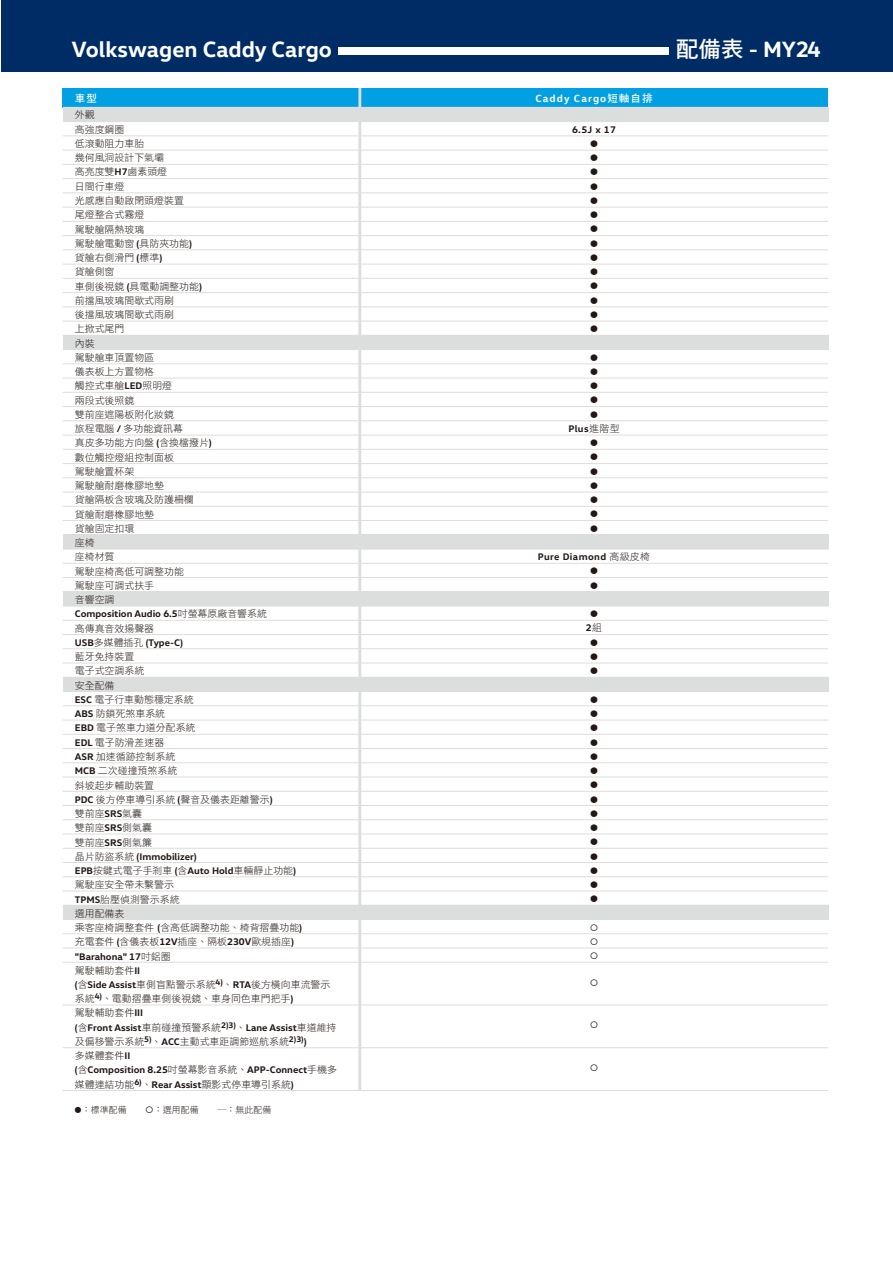
<style>
.page{position:relative;width:893px;height:1263px;background:#fff}
.page>*{position:absolute;margin:0;border:0;box-sizing:border-box;transform-origin:0 0}
.t1{font:700 22.5px "VW Head";color:#fff}
.t2{font:700 10.5px "VW Head";letter-spacing:.1em;color:#fff}
.t3{font:10.5px "DF Hei Std W7";color:#fff}
.t4{font:9.75px/14.2px "DF Hei Std W3";color:#221815}
.t5{font:700 9.75px/14.2px "VW Head";color:#221815;text-align:center}
.t6{font:700 9.75px/14.2px "VW Head";letter-spacing:.04em;color:#221815;text-align:center}
.t7{font:9px "DF Hei Std W3";color:#221815}
.s1{font-family:"DF Hei Std W7";font-weight:400}
.s2{font-family:"VW Head";font-weight:700}
.s3{font-family:"DF Hei Std W3";font-weight:400}
.s4{font-family:"VW Head";font-weight:700;font-size:9.75px}
</style>
<div class="page">
<div style="left:63px;top:88px;width:765px;height:20px;background:#00a0e2"></div>
<hr style="left:63px;top:121px;width:765px;height:1px;background:#dcdddd">
<hr style="left:63px;top:135px;width:765px;height:1px;background:#dcdddd">
<hr style="left:63px;top:150px;width:765px;height:1px;background:#dcdddd">
<hr style="left:63px;top:164px;width:765px;height:1px;background:#dcdddd">
<hr style="left:63px;top:178px;width:765px;height:1px;background:#dcdddd">
<hr style="left:63px;top:192px;width:765px;height:1px;background:#dcdddd">
<hr style="left:63px;top:207px;width:765px;height:1px;background:#dcdddd">
<hr style="left:63px;top:221px;width:765px;height:1px;background:#dcdddd">
<hr style="left:63px;top:235px;width:765px;height:1px;background:#dcdddd">
<hr style="left:63px;top:249px;width:765px;height:1px;background:#dcdddd">
<hr style="left:63px;top:264px;width:765px;height:1px;background:#dcdddd">
<hr style="left:63px;top:278px;width:765px;height:1px;background:#dcdddd">
<hr style="left:63px;top:292px;width:765px;height:1px;background:#dcdddd">
<hr style="left:63px;top:306px;width:765px;height:1px;background:#dcdddd">
<hr style="left:63px;top:321px;width:765px;height:1px;background:#dcdddd">
<hr style="left:63px;top:349px;width:765px;height:1px;background:#dcdddd">
<hr style="left:63px;top:363px;width:765px;height:1px;background:#dcdddd">
<hr style="left:63px;top:378px;width:765px;height:1px;background:#dcdddd">
<hr style="left:63px;top:392px;width:765px;height:1px;background:#dcdddd">
<hr style="left:63px;top:406px;width:765px;height:1px;background:#dcdddd">
<hr style="left:63px;top:420px;width:765px;height:1px;background:#dcdddd">
<hr style="left:63px;top:435px;width:765px;height:1px;background:#dcdddd">
<hr style="left:63px;top:449px;width:765px;height:1px;background:#dcdddd">
<hr style="left:63px;top:463px;width:765px;height:1px;background:#dcdddd">
<hr style="left:63px;top:477px;width:765px;height:1px;background:#dcdddd">
<hr style="left:63px;top:492px;width:765px;height:1px;background:#dcdddd">
<hr style="left:63px;top:506px;width:765px;height:1px;background:#dcdddd">
<hr style="left:63px;top:520px;width:765px;height:1px;background:#dcdddd">
<hr style="left:63px;top:534px;width:765px;height:1px;background:#dcdddd">
<hr style="left:63px;top:563px;width:765px;height:1px;background:#dcdddd">
<hr style="left:63px;top:577px;width:765px;height:1px;background:#dcdddd">
<hr style="left:63px;top:591px;width:765px;height:1px;background:#dcdddd">
<hr style="left:63px;top:620px;width:765px;height:1px;background:#dcdddd">
<hr style="left:63px;top:634px;width:765px;height:1px;background:#dcdddd">
<hr style="left:63px;top:648px;width:765px;height:1px;background:#dcdddd">
<hr style="left:63px;top:662px;width:765px;height:1px;background:#dcdddd">
<hr style="left:63px;top:691px;width:765px;height:1px;background:#dcdddd">
<hr style="left:63px;top:705px;width:765px;height:1px;background:#dcdddd">
<hr style="left:63px;top:719px;width:765px;height:1px;background:#dcdddd">
<hr style="left:63px;top:734px;width:765px;height:1px;background:#dcdddd">
<hr style="left:63px;top:748px;width:765px;height:1px;background:#dcdddd">
<hr style="left:63px;top:762px;width:765px;height:1px;background:#dcdddd">
<hr style="left:63px;top:776px;width:765px;height:1px;background:#dcdddd">
<hr style="left:63px;top:791px;width:765px;height:1px;background:#dcdddd">
<hr style="left:63px;top:805px;width:765px;height:1px;background:#dcdddd">
<hr style="left:63px;top:819px;width:765px;height:1px;background:#dcdddd">
<hr style="left:63px;top:833px;width:765px;height:1px;background:#dcdddd">
<hr style="left:63px;top:848px;width:765px;height:1px;background:#dcdddd">
<hr style="left:63px;top:862px;width:765px;height:1px;background:#dcdddd">
<hr style="left:63px;top:876px;width:765px;height:1px;background:#dcdddd">
<hr style="left:63px;top:890px;width:765px;height:1px;background:#dcdddd">
<hr style="left:63px;top:919px;width:765px;height:1px;background:#dcdddd">
<hr style="left:63px;top:933px;width:765px;height:1px;background:#dcdddd">
<hr style="left:63px;top:947px;width:765px;height:1px;background:#dcdddd">
<hr style="left:63px;top:962px;width:765px;height:1px;background:#dcdddd">
<hr style="left:63px;top:1004px;width:765px;height:1px;background:#dcdddd">
<hr style="left:63px;top:1047px;width:765px;height:1px;background:#dcdddd">
<hr style="left:63px;top:1090px;width:765px;height:1px;background:#dcdddd">
<div style="left:1px;top:0;width:892px;height:71px;background:#002c65"></div>
<div style="left:338px;top:47px;width:331px;height:7px;background:#fff"></div>
<div style="left:63px;top:107px;width:765px;height:14px;background:#dcdddd"></div>
<div style="left:63px;top:335px;width:765px;height:14px;background:#dcdddd"></div>
<div style="left:63px;top:535px;width:765px;height:14px;background:#dcdddd"></div>
<div style="left:63px;top:592px;width:765px;height:14px;background:#dcdddd"></div>
<div style="left:63px;top:677px;width:765px;height:14px;background:#dcdddd"></div>
<div style="left:63px;top:905px;width:765px;height:14px;background:#dcdddd"></div>
<hr style="left:358px;top:88px;width:3px;height:1002px;background:#dcdddd">
<h1 class="t1" style="left:72px;top:34px;width:262px">Volkswagen Caddy Cargo</h1>
<h1 class="t1" style="left:676px;top:34px;width:146px"><span class="s1">配備表</span> - MY24</h1>
<p class="t3" style="left:75px;top:92px;width:24px">車型</p>
<p class="t2" style="left:535px;top:91px;width:119px">Caddy Cargo<span class="s1">短軸自排</span></p>
<p class="t4" style="left:75px;top:108px;width:138px">外觀<br>高強度鋼圈<br>低滾動阻力車胎<br>幾何風洞設計下氣壩<br>高亮度雙<span class="s2">H7</span>鹵素頭燈<br>日間行車燈<br>光感應自動啟閉頭燈裝置<br>尾燈整合式霧燈<br>駕駛艙隔熱玻璃<br>駕駛艙電動窗 <span class="s2">(</span>具防夾功能<span class="s2">)<br></span>貨艙右側滑門 <span class="s2">(</span>標準<span class="s2">)<br></span>貨艙側窗<br>車側後視鏡 <span class="s2">(</span>具電動調整功能<span class="s2">)</span>前擋風玻璃間歇式雨刷<br>後擋風玻璃間歇式雨刷<br>上掀式尾門<br>內裝<br>駕駛艙車頂置物區<br>儀表板上方置物格<br>觸控式車艙<span class="s2">LED</span>照明燈<br>兩段式後照鏡<br>雙前座遮陽板附化妝鏡<br>旅程電腦 <span class="s2">/</span> 多功能資訊幕<br>真皮多功能方向盤 <span class="s2">(</span>含換檔撥片<span class="s2">)</span>數位觸控燈組控制面板<br>駕駛艙置杯架<br>駕駛艙耐磨橡膠地墊<br>貨艙隔板含玻璃及防護柵欄<br>貨艙耐磨橡膠地墊<br>貨艙固定扣環<br>座椅<br>座椅材質<br>駕駛座椅高低可調整功能<br>駕駛座可調式扶手<br>音響空調</p>
<p class="t5" style="left:75px;top:606px;width:194px">Composition Audio 6.5<span class="s3">吋螢幕原廠音響系統</span></p>
<p class="t4" style="left:75px;top:621px;width:81px">高傳真音效揚聲器</p>
<p class="t5" style="left:75px;top:635px;width:110px">USB<span class="s3">多媒體插孔</span> (Type-C)</p>
<p class="t4" style="left:75px;top:649px;width:199px">藍牙免持裝置<br>電子式空調系統<br>安全配備<br><span class="s2">ESC</span> 電子行車動態穩定系統<br><span class="s2">ABS</span> 防鎖死煞車系統<br><span class="s2">EBD</span> 電子煞車力道分配系統<br><span class="s2">EDL</span> 電子防滑差速器<br><span class="s2">ASR</span> 加速循跡控制系統<br><span class="s2">MCB</span> 二次碰撞預煞系統<br>斜坡起步輔助裝置<br><span class="s2">PDC</span> 後方停車導引系統 <span class="s2">(</span>聲音及儀表距離警示<span class="s2">)</span>雙前座<span class="s2">SRS</span>氣囊<br>雙前座<span class="s2">SRS</span>側氣囊<br>雙前座<span class="s2">SRS</span>側氣簾</p>
<p class="t5" style="left:75px;top:849px;width:123px"><span class="s3">晶片防盜系統</span> (Immobilizer)</p>
<p class="t4" style="left:75px;top:863px;width:229px"><span class="s2">EPB</span>按鍵式電子手剎車 <span class="s2">(</span>含<span class="s2">Auto Hold</span>車輛靜止功能<span class="s2">)</span>駕駛座安全帶未繫警示<br><span class="s2">TPMS</span>胎壓偵測警示系統<br>選用配備表<br>乘客座椅調整套件 <span class="s2">(</span>含高低調整功能、椅背摺疊功能<span class="s2">)</span>充電套件 <span class="s2">(</span>含儀表板<span class="s2">12V</span>插座、隔板<span class="s2">230V</span>歐規插座<span class="s2">)</span></p>
<p class="t5" style="left:75px;top:949px;width:97px">"Barahona" 17<span class="s3">吋鋁圈</span></p>
<p class="t4" style="left:75px;top:963px;width:257px">駕駛輔助套件<span class="s2">II<br>(</span>含<span class="s2">Side Assist</span>車側盲點警示系統<sup>4)</sup>、<span class="s2">RTA</span>後方橫向車流警示系統<sup>4)</sup>、電動摺疊車側後視鏡、車身同色車門把手<span class="s2">)<br></span>駕駛輔助套件<span class="s2">III</span></p>
<p class="t5" style="left:75px;top:1020px;width:263px">(<span class="s3">含</span>Front Assist<span class="s3">車前碰撞預警系統</span><sup>2)3)</sup><span class="s3">、</span>Lane Assist<span class="s3">車道維持</span></p>
<p class="t4" style="left:75px;top:1034px;width:233px">及偏移警示系統<sup>5)</sup>、<span class="s2">ACC</span>主動式車距調節巡航系統<sup>2)3)</sup><span class="s2">)</span>多媒體套件<span class="s2">II</span></p>
<p class="t5" style="left:75px;top:1062px;width:264px">(<span class="s3">含</span>Composition 8.25<span class="s3">吋螢幕影音系統、</span>APP-Connect<span class="s3">手機多</span></p>
<p class="t4" style="left:75px;top:1077px;width:221px">媒體連結功能<sup>6)</sup>、<span class="s2">Rear Assist</span>顯影式停車導引系統<span class="s2">)</span></p>
<p class="t7" style="left:74px;top:1105px;width:54px"><span class="s2">●</span>：標準配備</p>
<p class="t7" style="left:145px;top:1105px;width:55px"><span class="s4">○</span>：選用配備</p>
<p class="t7" style="left:217px;top:1105px;width:55px">─：無此配備</p>
<p class="t5" style="left:572px;top:122px;width:46px">6.5J x 17 ●<br>●<br>●<br>●<br>●<br>●<br>●<br>●<br>●<br>●<br>●<br>●<br>●<br>●</p>
<p class="t5" style="left:568px;top:350px;width:53px">●<br>●<br>●<br>●<br>●<br>Plus<span class="s3">進階型</span>●<br>●<br>●<br>●<br>●<br>●<br>●</p>
<p class="t6" style="left:538px;top:549px;width:114px">Pure Diamond <span class="s3">高級皮椅</span>●<br>●</p>
<p class="t5" style="left:586px;top:606px;width:18px">●<br>2<span class="s3">組</span>● ● ●</p>
<p class="t5" style="left:590px;top:692px;width:9px;text-align:justify">● ● ● ● ● ● ● ● ● ● ● ● ● ● ●</p>
<p class="t5" style="left:590px;top:920px;width:9px;text-align:justify">○ ○ ○</p>
<p class="t5" style="left:590px;top:975px;width:9px">○</p>
<p class="t5" style="left:590px;top:1017px;width:9px">○</p>
<p class="t5" style="left:590px;top:1060px;width:9px">○</p>
</div>
